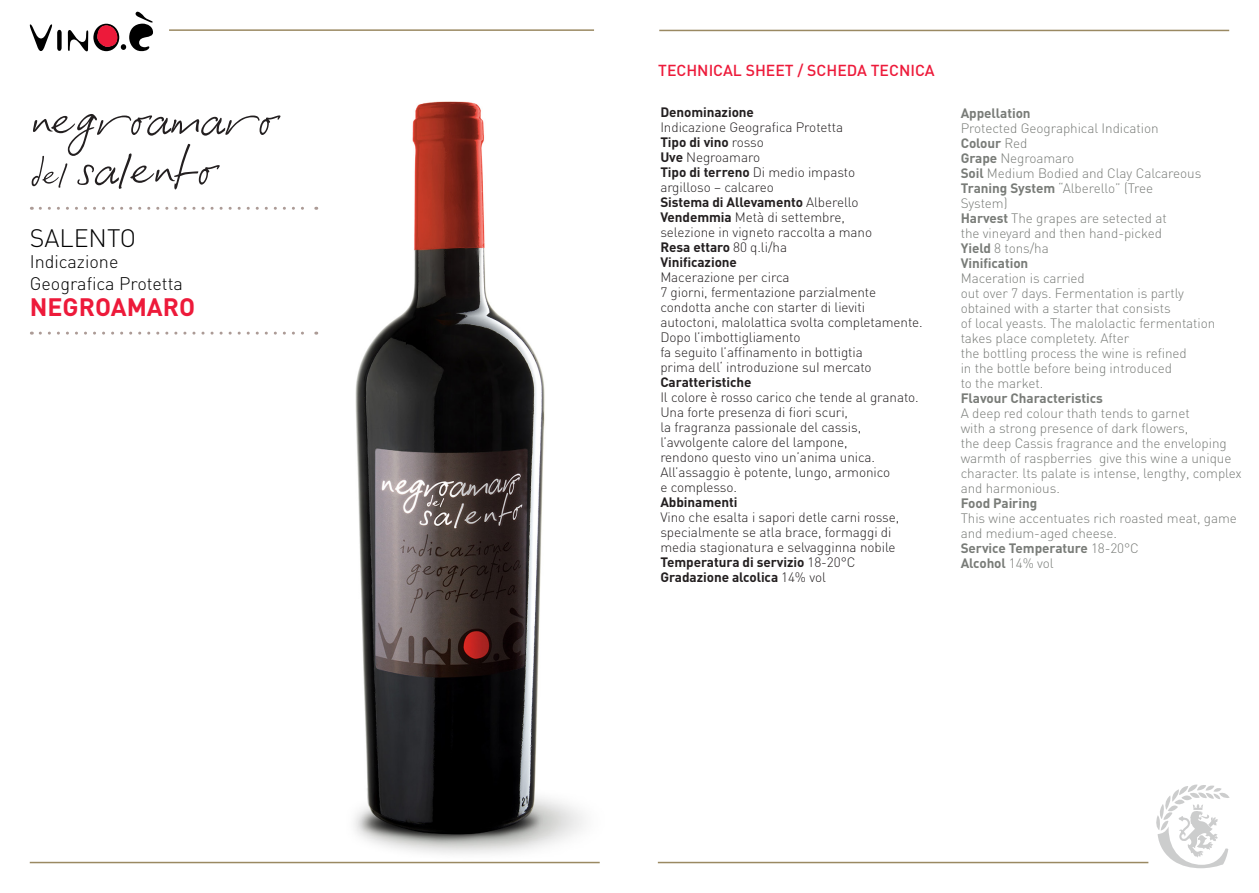
<style>
.page{position:relative;width:1259px;height:893px;background:#fff}
.page>*{position:absolute;margin:0;border:0;box-sizing:border-box;transform-origin:0 0}
.t1{font:700 24.9px "DIN";color:#ed1a3a}
.t2{font:300 24.9px "DIN";color:#000}
.t3{font:300 18px "DIN";color:#000}
.t4{font:500 15.75px "DIN";color:#ed1a3a}
.t5{font:300 13.5px "DIN";letter-spacing:-.005em;color:#797c78}
.t6{font:300 13.5px "DIN";letter-spacing:-.005em;color:#231f20}
.t7{font:700 13.5px "DIN";letter-spacing:-.005em;color:#231f20}
.t8{font:700 13.5px "DIN";letter-spacing:-.005em;color:#797c78}
.s1{font-weight:300}
.s2{font-weight:700}
</style>
<div class="page">
<hr style="left:169px;top:29px;width:425px;height:2px;background:#9a8962">
<hr style="left:659px;top:30px;width:570px;height:1px;background:#9a8962">
<hr style="left:30px;top:862px;width:570px;height:1px;background:#9a8962">
<hr style="left:658px;top:862px;width:490px;height:1px;background:#9a8962">
<img style="left:291px;top:101px;width:309px;height:763px">
<svg style="left:1156px;top:784px;width:73px;height:84px"></svg>
<svg style="left:30px;top:11px;width:123px;height:40px"></svg>
<div style="left:97px;top:25px;width:20px;height:22px;background:#ed1a3a;border-radius:9px"></div>
<svg style="left:40px;top:207px;width:277px;height:3px"></svg>
<svg style="left:40px;top:332px;width:277px;height:3px"></svg>
<svg style="left:32px;top:114px;width:248px;height:75px"></svg>
<p class="t2" style="left:30px;top:222px;width:108px">SALENTO</p>
<p class="t3" style="left:30px;top:251px;width:90px">Indicazione</p>
<p class="t3" style="left:30px;top:272px;width:155px">Geografica Protetta</p>
<p class="t1" style="left:30px;top:290px;width:167px">NEGROAMARO</p>
<p class="t4" style="left:658px;top:60px;width:278px">TECHNICAL SHEET / SCHEDA TECNICA</p>
<p class="t7" style="left:660px;top:103px;width:95px">Denominazione</p>
<p class="t6" style="left:660px;top:119px;width:184px">Indicazione Geografica Protetta</p>
<p class="t7" style="left:660px;top:133px;width:105px">Tipo di vino <span class="s1">rosso</span></p>
<p class="t6" style="left:660px;top:149px;width:101px"><span class="s2">Uve</span> Negroamaro</p>
<p class="t6" style="left:660px;top:164px;width:196px"><span class="s2">Tipo di terreno</span> Di medio impasto</p>
<p class="t6" style="left:660px;top:179px;width:115px">argilloso – calcareo</p>
<p class="t7" style="left:660px;top:193px;width:200px">Sistema di Allevamento <span class="s1">Alberello</span></p>
<p class="t6" style="left:660px;top:209px;width:186px"><span class="s2">Vendemmia</span> Metà di settembre,</p>
<p class="t6" style="left:660px;top:224px;width:213px">selezione in vigneto raccolta a mano</p>
<p class="t7" style="left:660px;top:238px;width:128px">Resa ettaro <span class="s1">80 q.li/ha</span></p>
<p class="t7" style="left:660px;top:253px;width:78px">Vinificazione</p>
<p class="t6" style="left:660px;top:269px;width:131px">Macerazione per circa</p>
<p class="t6" style="left:660px;top:284px;width:217px">7 giorni, fermentazione parzialmente</p>
<p class="t6" style="left:660px;top:299px;width:206px">condotta anche con starter di lieviti</p>
<p class="t6" style="left:660px;top:314px;width:264px">autoctoni, malolattica svolta completamente.</p>
<p class="t6" style="left:660px;top:329px;width:142px">Dopo l’imbottigliamento</p>
<p class="t6" style="left:660px;top:344px;width:204px">fa seguito l’affinamento in bottigtia</p>
<p class="t6" style="left:660px;top:359px;width:213px">prima dell‘ introduzione suI mercato</p>
<p class="t7" style="left:660px;top:373px;width:93px">Caratteristiche</p>
<p class="t6" style="left:660px;top:389px;width:260px">Il colore è rosso carico che tende al granato.</p>
<p class="t6" style="left:660px;top:404px;width:189px">Una forte presenza di fiori scuri,</p>
<p class="t6" style="left:660px;top:419px;width:202px">la fragranza passionale del cassis,</p>
<p class="t6" style="left:660px;top:434px;width:189px">l’avvolgente calore del lampone,</p>
<p class="t6" style="left:660px;top:449px;width:216px">rendono questo vino un’anima unica.</p>
<p class="t6" style="left:660px;top:464px;width:231px">All’assaggio è potente, lungo, armonico</p>
<p class="t6" style="left:660px;top:479px;width:78px">e complesso.</p>
<p class="t7" style="left:660px;top:493px;width:79px">Abbinamenti</p>
<p class="t6" style="left:660px;top:509px;width:240px">Vino che esalta i sapori detle carni rosse,</p>
<p class="t6" style="left:660px;top:524px;width:233px">specialmente se atla brace, formaggi di</p>
<p class="t6" style="left:660px;top:539px;width:237px">media stagionatura e selvagginna nobile</p>
<p class="t7" style="left:660px;top:553px;width:197px">Temperatura di servizio <span class="s1">18-20°C</span></p>
<p class="t7" style="left:660px;top:568px;width:167px">Gradazione alcolica <span class="s1">14% vol</span></p>
<p class="t8" style="left:960px;top:104px;width:71px">Appellation</p>
<p class="t5" style="left:960px;top:120px;width:199px">Protected Geographical Indication</p>
<p class="t8" style="left:960px;top:134px;width:68px">Colour <span class="s1">Red</span></p>
<p class="t5" style="left:960px;top:150px;width:115px"><span class="s2">Grape</span> Negroamaro</p>
<p class="t5" style="left:960px;top:165px;width:242px"><span class="s2">Soil</span> Medium Bodied and Clay Calcareous</p>
<p class="t5" style="left:960px;top:180px;width:194px"><span class="s2">Traning System</span> “Alberello” (Tree</p>
<p class="t5" style="left:960px;top:195px;width:48px">System)</p>
<p class="t5" style="left:960px;top:210px;width:208px"><span class="s2">Harvest</span> The grapes are setected at</p>
<p class="t5" style="left:960px;top:225px;width:203px">the vineyard and then hand-picked</p>
<p class="t5" style="left:960px;top:240px;width:90px"><span class="s2">Yield</span> 8 tons/ha</p>
<p class="t8" style="left:960px;top:254px;width:69px">Vinification</p>
<p class="t5" style="left:960px;top:270px;width:126px">Maceration is carried</p>
<p class="t5" style="left:960px;top:285px;width:225px">out over 7 days. Fermentation is partly</p>
<p class="t5" style="left:960px;top:300px;width:211px">obtained with a starter that consists</p>
<p class="t5" style="left:960px;top:315px;width:256px">of local yeasts. The malolactic fermentation</p>
<p class="t5" style="left:960px;top:330px;width:170px">takes place completety. After</p>
<p class="t5" style="left:960px;top:345px;width:228px">the bottling process the wine is refined</p>
<p class="t5" style="left:960px;top:360px;width:213px">in the bottle before being introduced</p>
<p class="t5" style="left:960px;top:375px;width:84px">to the market.</p>
<p class="t8" style="left:960px;top:389px;width:144px">Flavour Characteristics</p>
<p class="t5" style="left:960px;top:405px;width:231px">A deep red colour thath tends to garnet</p>
<p class="t5" style="left:960px;top:420px;width:229px">with a strong presence of dark flowers,</p>
<p class="t5" style="left:960px;top:435px;width:268px">the deep Cassis fragrance and the enveloping</p>
<p class="t5" style="left:960px;top:450px;width:272px">warmth of raspberries give this wine a unique</p>
<p class="t5" style="left:960px;top:465px;width:282px">character. lts palate is intense, lengthy, complex</p>
<p class="t5" style="left:960px;top:480px;width:101px">and harmonious.</p>
<p class="t8" style="left:960px;top:494px;width:78px">Food Pairing</p>
<p class="t5" style="left:960px;top:510px;width:278px">This wine accentuates rich roasted meat, game</p>
<p class="t5" style="left:960px;top:525px;width:158px">and medium-aged cheese.</p>
<p class="t8" style="left:960px;top:539px;width:180px">Service Temperature <span class="s1">18-20°C</span></p>
<p class="t8" style="left:960px;top:554px;width:94px">Alcohol <span class="s1">14% vol</span></p>
</div>
